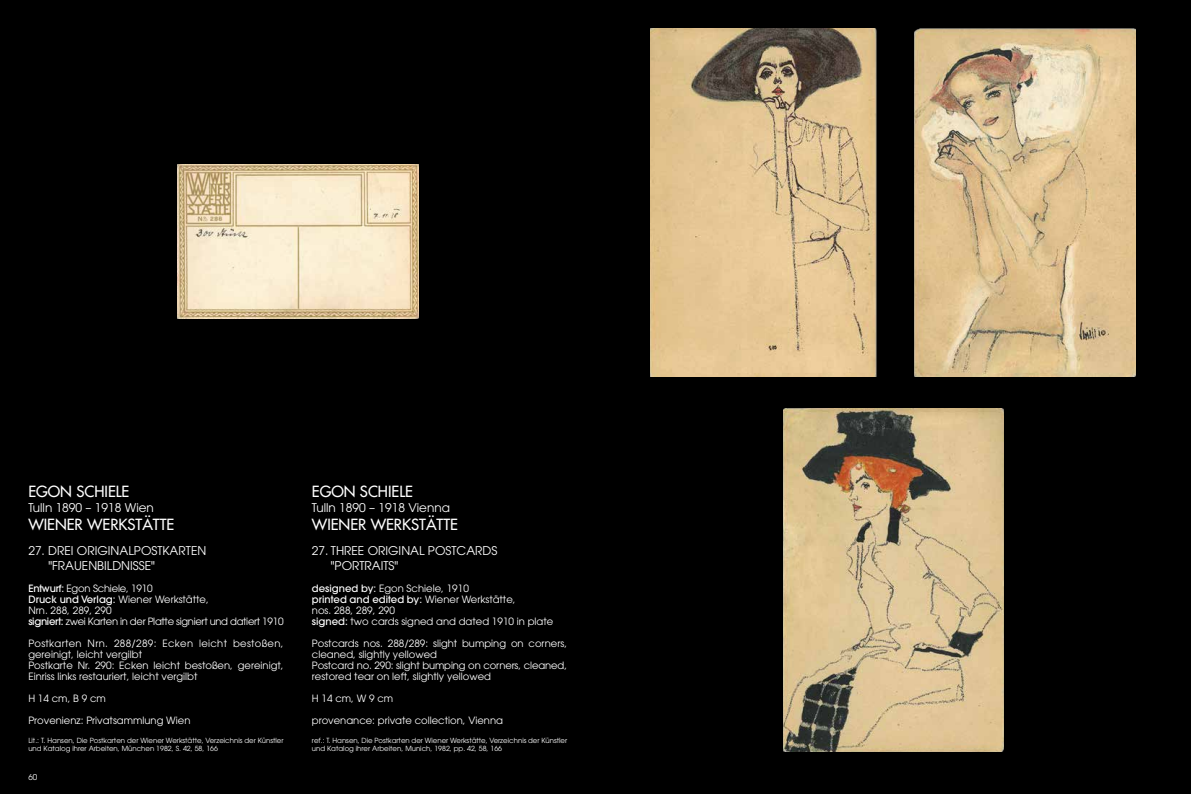
<style>
.page{position:relative;width:1191px;height:794px;background:#000}
.page>*{position:absolute;margin:0;border:0;box-sizing:border-box;transform-origin:0 0}
.t1{font:15px "Futura";color:#fff}
.t2{font:12px/14.4px "Avant Garde";color:#fff}
.t3{font:10px/11px "Avant Garde";color:#fff}
.t4{font:10px/11px "Avant Garde";letter-spacing:-.03em;color:#fff}
.t5{font:8px "Avant Garde";color:#fff}
.t6{font:7px/8.4px "Avant Garde";color:#fff}
.s1{font-weight:500}
</style>
<div class="page">
<img style="left:177px;top:165px;width:241px;height:154px">
<img style="left:914px;top:28px;width:221px;height:348px">
<img style="left:783px;top:409px;width:220px;height:342px">
<img style="left:650px;top:28px;width:226px;height:348px">
<h1 class="t1" style="left:28px;top:482px;width:103px">EGON SCHIELE</h1>
<p class="t2" style="left:28px;top:500px;width:127px">Tulln 1890 – 1918 Wien</p>
<h1 class="t1" style="left:28px;top:514px;width:148px">WIENER WERKSTÄTTE</h1>
<p class="t2" style="left:48px;top:543px;width:159px;text-indent:-20px">27. DREI ORIGINALPOSTKARTEN "FRAUENBILDNISSE"</p>
<p class="t4" style="left:28px;top:582px;width:257px"><span class="s1">Entwurf:</span> Egon Schiele, 1910<br><span class="s1">Druck und Verlag:</span> Wiener Werkstätte,<br>Nrn. 288, 289, 290<br><span class="s1">signiert:</span> zwei Karten in der Platte signiert und datiert 1910</p>
<p class="t3" style="left:28px;top:637px;width:257px">Postkarten Nrn. 288/289: Ecken leicht bestoßen, gereinigt, leicht vergilbt<br>Postkarte Nr. 290: Ecken leicht bestoßen, gereinigt, Einriss links restauriert, leicht vergilbt</p>
<p class="t3" style="left:28px;top:692px;width:79px">H 14 cm, B 9 cm</p>
<p class="t3" style="left:28px;top:714px;width:164px">Provenienz: Privatsammlung Wien</p>
<p class="t6" style="left:28px;top:736px;width:257px">Lit.: T. Hansen, Die Postkarten der Wiener Werkstätte, Verzeichnis der Künstler und Katalog ihrer Arbeiten, München 1982, S. 42, 58, 166</p>
<p class="t5" style="left:28px;top:772px;width:10px">60</p>
<h1 class="t1" style="left:312px;top:482px;width:103px">EGON SCHIELE</h1>
<p class="t2" style="left:312px;top:500px;width:139px">Tulln 1890 – 1918 Vienna</p>
<h1 class="t1" style="left:312px;top:514px;width:148px">WIENER WERKSTÄTTE</h1>
<p class="t2" style="left:331px;top:543px;width:168px;text-indent:-19px">27. THREE ORIGINAL POSTCARDS "PORTRAITS"</p>
<p class="t3" style="left:312px;top:582px;width:243px"><span class="s1">designed by:</span> Egon Schiele, 1910<br><span class="s1">printed and edited by:</span> Wiener Werkstätte,<br>nos. 288, 289, 290<br><span class="s1">signed:</span> two cards signed and dated 1910 in plate</p>
<p class="t3" style="left:312px;top:637px;width:257px">Postcards nos. 288/289: slight bumping on corners, cleaned, slightly yellowed<br>Postcard no. 290: slight bumping on corners, cleaned, restored tear on left, slightly yellowed</p>
<p class="t3" style="left:312px;top:692px;width:83px">H 14 cm, W 9 cm</p>
<p class="t3" style="left:312px;top:714px;width:192px">provenance: private collection, Vienna</p>
<p class="t6" style="left:312px;top:736px;width:257px">ref.: T. Hansen, Die Postkarten der Wiener Werkstätte, Verzeichnis der Künstler und Katalog ihrer Arbeiten, Munich, 1982, pp. 42, 58, 166</p>
</div>
